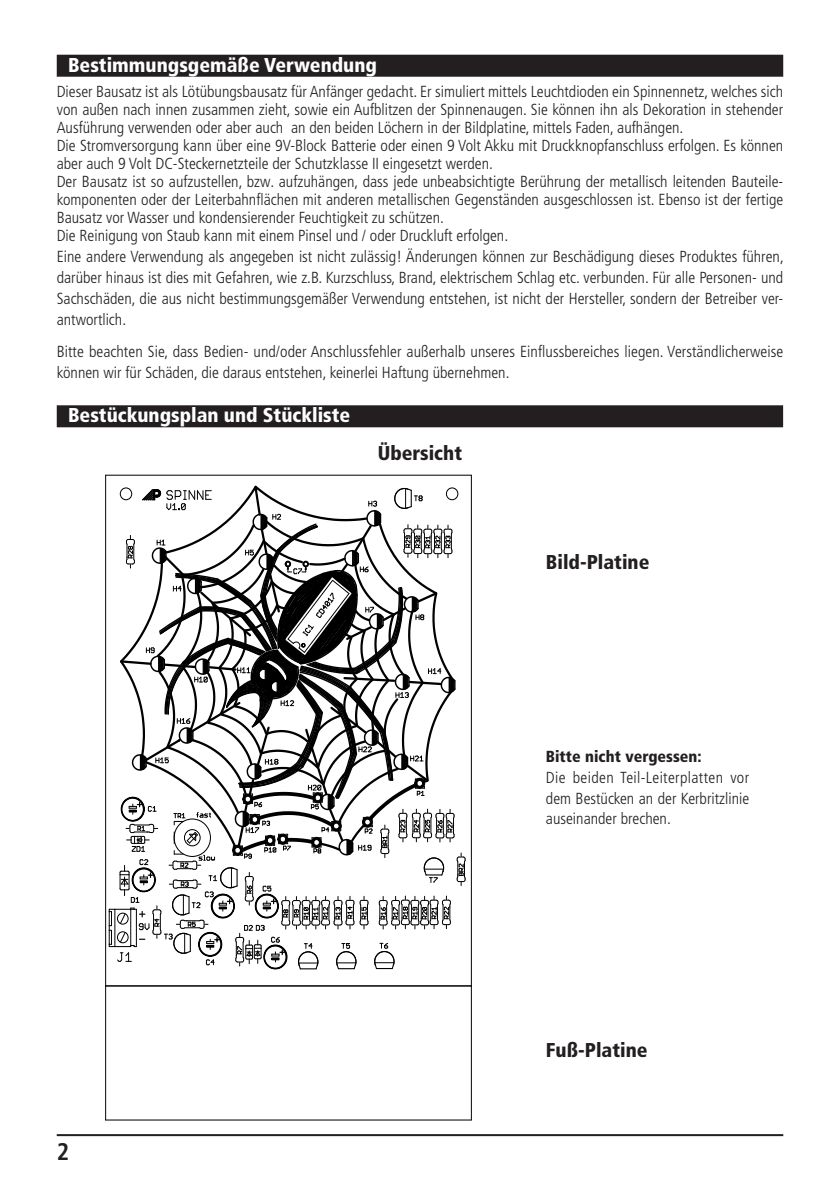
<style>
.page{position:relative;width:840px;height:1191px;background:#fff}
.page>*{position:absolute;margin:0;border:0;box-sizing:border-box;transform-origin:0 0}
.t1{font:700 condensed 24px "Frutiger LT Pro";color:#231f20}
.t2{font:900 condensed 20px "Frutiger LT Pro";color:#fff}
.t3{font:900 condensed 20px "Frutiger LT Pro";color:#231f20}
.t4{font:300 condensed 16px/18px "Frutiger LT Pro";color:#231f20}
.t5{font:900 condensed 16px "Frutiger LT Pro";color:#231f20}
</style>
<div class="page">
<hr style="left:57px;top:1134px;width:725px;height:2px;background:#231f20">
<div style="left:57px;top:55px;width:725px;height:22px;background:#231f20"></div>
<div style="left:57px;top:405px;width:725px;height:22px;background:#231f20"></div>
<svg style="left:109px;top:485px;width:357px;height:485px"></svg>
<div style="left:446px;top:488px;width:11px;height:12px;border:1px solid #000;border-radius:50%"></div>
<div style="left:120px;top:488px;width:12px;height:12px;border:1px solid #000;border-radius:50%"></div>
<hr style="left:105px;top:986px;width:1px;height:134px;background:#000">
<hr style="left:106px;top:1119px;width:365px;height:1px;background:#000">
<hr style="left:470px;top:986px;width:1px;height:134px;background:#000">
<hr style="left:105px;top:475px;width:1px;height:511px;background:#000">
<hr style="left:106px;top:475px;width:365px;height:1px;background:#000">
<hr style="left:470px;top:475px;width:1px;height:511px;background:#000">
<hr style="left:106px;top:985px;width:364px;height:1px;background:#000">
<p class="t2" style="left:68px;top:53px;width:310px">Bestimmungsgemäße Verwendung</p>
<p class="t4" style="left:57px;top:83px;width:727px">Dieser Bausatz ist als Lötübungsbausatz für Anfänger gedacht. Er simuliert mittels Leuchtdioden ein Spinnennetz, welches sich von außen nach innen zusammen zieht, sowie ein Aufblitzen der Spinnenaugen. Sie können ihn als Dekoration in stehender Ausführung verwenden oder aber auch an den beiden Löchern in der Bildplatine, mittels Faden, aufhängen.<br>Die Stromversorgung kann über eine 9V-Block Batterie oder einen 9 Volt Akku mit Druckknopfanschluss erfolgen. Es können aber auch 9 Volt DC-Steckernetzteile der Schutzklasse II eingesetzt werden.<br>Der Bausatz ist so aufzustellen, bzw. aufzuhängen, dass jede unbeabsichtigte Berührung der metallisch leitenden Bauteile&shy;komponenten oder der Leiterbahnflächen mit anderen metallischen Gegenständen ausgeschlossen ist. Ebenso ist der fertige Bausatz vor Wasser und kondensierender Feuchtigkeit zu schützen.<br>Die Reinigung von Staub kann mit einem Pinsel und / oder Druckluft erfolgen.</p>
<p class="t4" style="left:57px;top:246px;width:728px;line-height:20.8px;text-align:justify">Eine andere Verwendung als angegeben ist nicht zulässig! Änderungen können zur Beschädigung dieses Produktes führen, darüber hinaus ist dies mit Gefahren, wie z.B. Kurzschluss, Brand, elektrischem Schlag etc. verbunden. Für alle Personen- und Sachschäden, die aus nicht bestimmungsgemäßer Verwendung entstehen, ist nicht der Hersteller, sondern der Betreiber ver&shy;antwortlich.</p>
<p class="t4" style="left:57px;top:341px;width:727px;line-height:20.8px">Bitte beachten Sie, dass Bedien- und/oder Anschlussfehler außerhalb unseres Einflussbereiches liegen. Verständlicherweise können wir für Schäden, die daraus entstehen, keinerlei Haftung übernehmen.</p>
<p class="t2" style="left:68px;top:403px;width:283px">Bestückungsplan und Stückliste</p>
<p class="t3" style="left:377px;top:441px;width:86px">Übersicht</p>
<p class="t3" style="left:545px;top:550px;width:105px">Bild-Platine</p>
<p class="t5" style="left:545px;top:746px;width:157px">Bitte nicht vergessen:</p>
<p class="t4" style="left:545px;top:767px;width:204px;line-height:20.8px;text-align:justify">Die beiden Teil-Leiterplatten vor dem Bestücken an der Kerbritzlinie auseinander brechen.</p>
<h1 class="t1" style="left:57px;top:1137px;width:14px">2</h1>
<p class="t3" style="left:545px;top:1037px;width:103px">Fuß-Platine</p>
</div>
